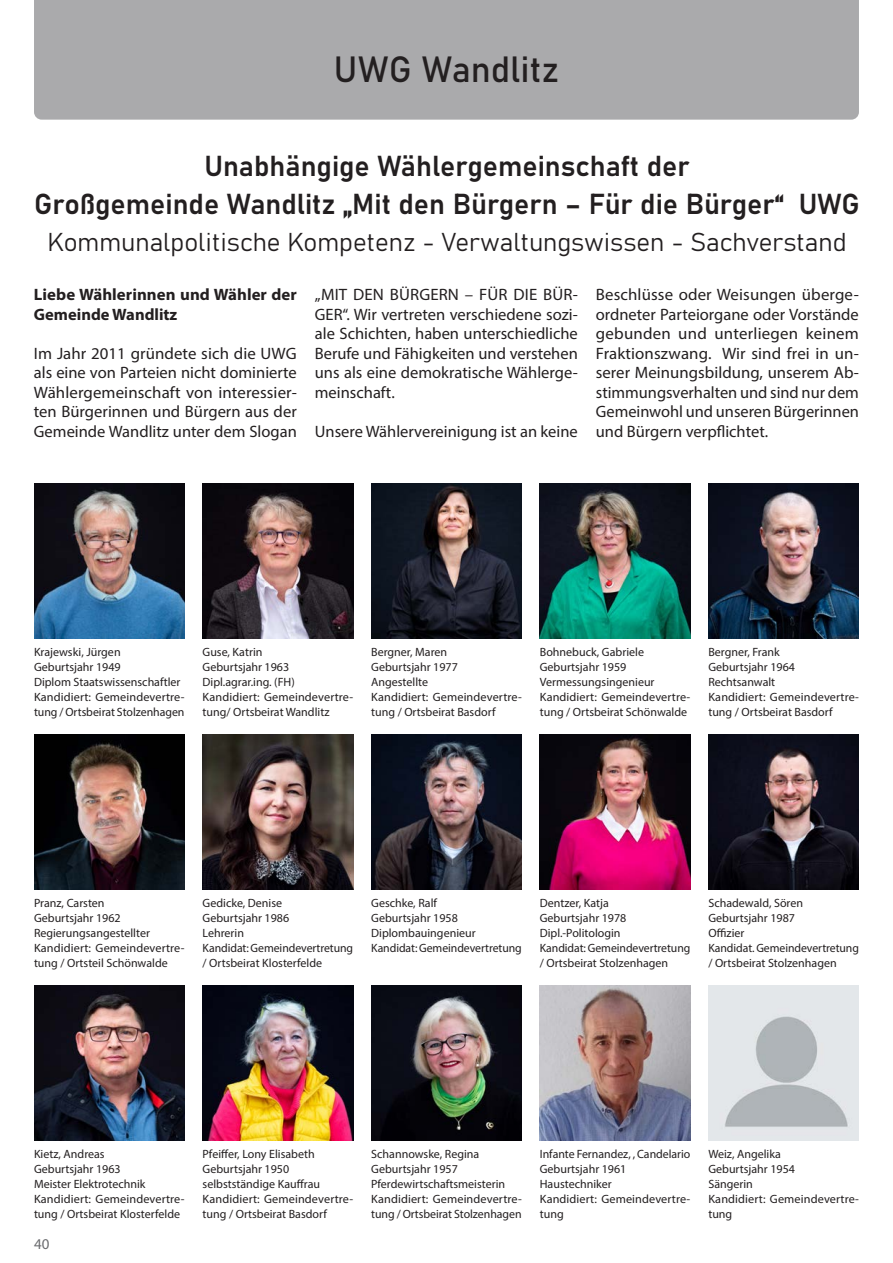
<style>
.page{position:relative;width:893px;height:1263px;background:#fff}
.page>*{position:absolute;margin:0;border:0;box-sizing:border-box;transform-origin:0 0}
.Title___Tip{font:36px "Bahnschrift";color:#231f20}
.Überschrift_Light{font:28.5px "Bahnschrift";color:#231f20}
.Überschrift_Light-2{font:25.5px "Bahnschrift";color:#231f20}
.Blocksatz_Zwei{font:16.5px/19.5px "Myriad Pro";color:#231f20;text-align:justify}
.Blocksatz_Zwei-2{font:700 16.5px/19.5px "Myriad Pro";letter-spacing:.005em;color:#231f20}
.t1{font:15px "Myriad Pro";color:#6c6d70}
.Blocksatz_Zwei-3{font:12px/15px "Myriad Pro";color:#231f20}
</style>
<div class="page">
<img style="left:34px;top:484px;width:151px;height:155px">
<img style="left:34px;top:735px;width:151px;height:155px">
<img style="left:34px;top:986px;width:151px;height:155px">
<img style="left:203px;top:484px;width:150px;height:155px">
<img style="left:203px;top:735px;width:150px;height:155px">
<img style="left:203px;top:986px;width:150px;height:155px">
<img style="left:371px;top:484px;width:151px;height:155px">
<img style="left:371px;top:735px;width:151px;height:155px">
<img style="left:371px;top:986px;width:151px;height:155px">
<img style="left:540px;top:484px;width:150px;height:155px">
<img style="left:540px;top:735px;width:150px;height:155px">
<img style="left:540px;top:986px;width:150px;height:155px">
<img style="left:708px;top:484px;width:151px;height:155px">
<img style="left:708px;top:735px;width:151px;height:155px">
<img style="left:708px;top:986px;width:151px;height:155px">
<div style="left:34px;top:0;width:825px;height:120px;background:#aaaaac"></div>
<p class="Title___Tip" style="left:334px;top:42px;width:227px">UWG Wandlitz</p>
<p class="Überschrift_Light" style="left:204px;top:144px;width:487px">Unabhängige Wählergemeinschaft der</p>
<p class="Überschrift_Light" style="left:34px;top:182px;width:827px">Großgemeinde Wandlitz „Mit den Bürgern – Für die Bürger“ UWG</p>
<p class="Überschrift_Light-2" style="left:48px;top:223px;width:800px">Kommunalpolitische Kompetenz - Verwaltungswissen - Sachverstand</p>
<p class="Blocksatz_Zwei-2" style="left:34px;top:284px;width:265px">Liebe Wählerinnen und Wähler der<br>Gemeinde Wandlitz</p>
<p class="Blocksatz_Zwei" style="left:34px;top:343px;width:264px">Im Jahr 2011 gründete sich die UWG als eine von Parteien nicht dominierte Wählergemeinschaft von interessier&shy;ten Bürgerinnen und Bürgern aus der Gemeinde Wandlitz unter dem Slogan</p>
<p class="Blocksatz_Zwei" style="left:315px;top:285px;width:264px">„MIT DEN BÜRGERN – FÜR DIE BÜR-GER“. Wir vertreten verschiedene sozi&shy;ale Schichten, haben unterschiedliche Berufe und Fähigkeiten und verstehen uns als eine demokratische Wählerge&shy;meinschaft.</p>
<p class="Blocksatz_Zwei" style="left:315px;top:421px;width:264px">Unsere Wählervereinigung ist an keine</p>
<p class="Blocksatz_Zwei" style="left:596px;top:285px;width:265px">Beschlüsse oder Weisungen überge&shy;ordneter Parteiorgane oder Vorstände gebunden und unterliegen keinem Fraktionszwang. Wir sind frei in un&shy;serer Meinungsbildung, unserem Ab&shy;stimmungsverhalten und sind nur dem Gemeinwohl und unseren Bürgerinnen und Bürgern verpflichtet.</p>
<p class="Blocksatz_Zwei-3" style="left:34px;top:644px;width:88px">Krajewski, Jürgen</p>
<p class="Blocksatz_Zwei-3" style="left:34px;top:659px;width:88px">Geburtsjahr 1949</p>
<p class="Blocksatz_Zwei-3" style="left:34px;top:674px;width:148px">Diplom Staatswissenschaftler</p>
<p class="Blocksatz_Zwei-3" style="left:34px;top:689px;width:152px">Kandidiert: Gemeindevertre&shy;tung / Ortsbeirat Stolzenhagen</p>
<p class="Blocksatz_Zwei-3" style="left:203px;top:644px;width:61px">Guse, Katrin</p>
<p class="Blocksatz_Zwei-3" style="left:203px;top:659px;width:88px">Geburtsjahr 1963</p>
<p class="Blocksatz_Zwei-3" style="left:203px;top:674px;width:94px">Dipl.agrar.ing. (FH)</p>
<p class="Blocksatz_Zwei-3" style="left:203px;top:689px;width:152px">Kandidiert: Gemeindevertre&shy;tung/ Ortsbeirat Wandlitz</p>
<p class="Blocksatz_Zwei-3" style="left:371px;top:644px;width:77px">Bergner, Maren</p>
<p class="Blocksatz_Zwei-3" style="left:371px;top:659px;width:88px">Geburtsjahr 1977</p>
<p class="Blocksatz_Zwei-3" style="left:371px;top:674px;width:58px">Angestellte</p>
<p class="Blocksatz_Zwei-3" style="left:371px;top:689px;width:152px">Kandidiert: Gemeindevertre&shy;tung / Ortsbeirat Basdorf</p>
<p class="Blocksatz_Zwei-3" style="left:540px;top:644px;width:106px">Bohnebuck, Gabriele</p>
<p class="Blocksatz_Zwei-3" style="left:540px;top:659px;width:88px">Geburtsjahr 1959</p>
<p class="Blocksatz_Zwei-3" style="left:540px;top:674px;width:116px">Vermessungsingenieur</p>
<p class="Blocksatz_Zwei-3" style="left:540px;top:689px;width:152px">Kandidiert: Gemeindevertre&shy;tung / Ortsbeirat Schönwalde</p>
<p class="Blocksatz_Zwei-3" style="left:708px;top:644px;width:73px">Bergner, Frank</p>
<p class="Blocksatz_Zwei-3" style="left:708px;top:659px;width:88px">Geburtsjahr 1964</p>
<p class="Blocksatz_Zwei-3" style="left:708px;top:674px;width:68px">Rechtsanwalt</p>
<p class="Blocksatz_Zwei-3" style="left:708px;top:689px;width:152px">Kandidiert: Gemeindevertre&shy;tung / Ortsbeirat Basdorf</p>
<p class="Blocksatz_Zwei-3" style="left:34px;top:895px;width:72px">Pranz, Carsten</p>
<p class="Blocksatz_Zwei-3" style="left:34px;top:910px;width:88px">Geburtsjahr 1962</p>
<p class="Blocksatz_Zwei-3" style="left:34px;top:925px;width:117px">Regierungsangestellter</p>
<p class="Blocksatz_Zwei-3" style="left:34px;top:940px;width:152px">Kandidiert: Gemeindevertre&shy;tung / Ortsteil Schönwalde</p>
<p class="Blocksatz_Zwei-3" style="left:203px;top:895px;width:81px">Gedicke, Denise</p>
<p class="Blocksatz_Zwei-3" style="left:203px;top:910px;width:88px">Geburtsjahr 1986</p>
<p class="Blocksatz_Zwei-3" style="left:203px;top:925px;width:43px">Lehrerin</p>
<p class="Blocksatz_Zwei-3" style="left:203px;top:940px;width:152px">Kandidat: Gemeindevertretung / Ortsbeirat Klosterfelde</p>
<p class="Blocksatz_Zwei-3" style="left:371px;top:895px;width:67px">Geschke, Ralf</p>
<p class="Blocksatz_Zwei-3" style="left:371px;top:910px;width:88px">Geburtsjahr 1958</p>
<p class="Blocksatz_Zwei-3" style="left:371px;top:925px;width:106px">Diplombauingenieur</p>
<p class="Blocksatz_Zwei-3" style="left:371px;top:940px;width:152px">Kandidat: Gemeindevertretung</p>
<p class="Blocksatz_Zwei-3" style="left:540px;top:895px;width:71px">Dentzer, Katja</p>
<p class="Blocksatz_Zwei-3" style="left:540px;top:910px;width:88px">Geburtsjahr 1978</p>
<p class="Blocksatz_Zwei-3" style="left:540px;top:925px;width:82px">Dipl.-Politologin</p>
<p class="Blocksatz_Zwei-3" style="left:540px;top:940px;width:152px">Kandidat: Gemeindevertretung / Ortsbeirat Stolzenhagen</p>
<p class="Blocksatz_Zwei-3" style="left:708px;top:895px;width:96px">Schadewald, Sören</p>
<p class="Blocksatz_Zwei-3" style="left:708px;top:910px;width:88px">Geburtsjahr 1987</p>
<p class="Blocksatz_Zwei-3" style="left:708px;top:925px;width:38px">Offizier</p>
<p class="Blocksatz_Zwei-3" style="left:708px;top:940px;width:152px">Kandidat. Gemeindevertretung / Ortsbeirat Stolzenhagen</p>
<p class="Blocksatz_Zwei-3" style="left:34px;top:1146px;width:72px">Kietz, Andreas</p>
<p class="Blocksatz_Zwei-3" style="left:34px;top:1161px;width:88px">Geburtsjahr 1963</p>
<p class="Blocksatz_Zwei-3" style="left:34px;top:1176px;width:113px">Meister Elektrotechnik</p>
<p class="Blocksatz_Zwei-3" style="left:34px;top:1191px;width:152px">Kandidiert: Gemeindevertre&shy;tung / Ortsbeirat Klosterfelde</p>
<p class="t1" style="left:34px;top:1234px;width:17px">40</p>
<p class="Blocksatz_Zwei-3" style="left:203px;top:1146px;width:114px">Pfeiffer, Lony Elisabeth</p>
<p class="Blocksatz_Zwei-3" style="left:203px;top:1161px;width:88px">Geburtsjahr 1950</p>
<p class="Blocksatz_Zwei-3" style="left:203px;top:1176px;width:119px">selbstständige Kauffrau</p>
<p class="Blocksatz_Zwei-3" style="left:203px;top:1191px;width:152px">Kandidiert: Gemeindevertre&shy;tung / Ortsbeirat Basdorf</p>
<p class="Blocksatz_Zwei-3" style="left:371px;top:1146px;width:110px">Schannowske, Regina</p>
<p class="Blocksatz_Zwei-3" style="left:371px;top:1161px;width:88px">Geburtsjahr 1957</p>
<p class="Blocksatz_Zwei-3" style="left:371px;top:1176px;width:136px">Pferdewirtschaftsmeisterin</p>
<p class="Blocksatz_Zwei-3" style="left:371px;top:1191px;width:152px">Kandidiert: Gemeindevertre&shy;tung / Ortsbeirat Stolzenhagen</p>
<p class="Blocksatz_Zwei-3" style="left:540px;top:1146px;width:152px">Infante Fernandez, , Candelario</p>
<p class="Blocksatz_Zwei-3" style="left:540px;top:1161px;width:88px">Geburtsjahr 1961</p>
<p class="Blocksatz_Zwei-3" style="left:540px;top:1176px;width:73px">Haustechniker</p>
<p class="Blocksatz_Zwei-3" style="left:540px;top:1191px;width:152px">Kandidiert: Gemeindevertre&shy;tung</p>
<p class="Blocksatz_Zwei-3" style="left:708px;top:1146px;width:74px">Weiz, Angelika</p>
<p class="Blocksatz_Zwei-3" style="left:708px;top:1161px;width:88px">Geburtsjahr 1954</p>
<p class="Blocksatz_Zwei-3" style="left:708px;top:1176px;width:46px">Sängerin</p>
<p class="Blocksatz_Zwei-3" style="left:708px;top:1191px;width:152px">Kandidiert: Gemeindevertre&shy;tung</p>
</div>
